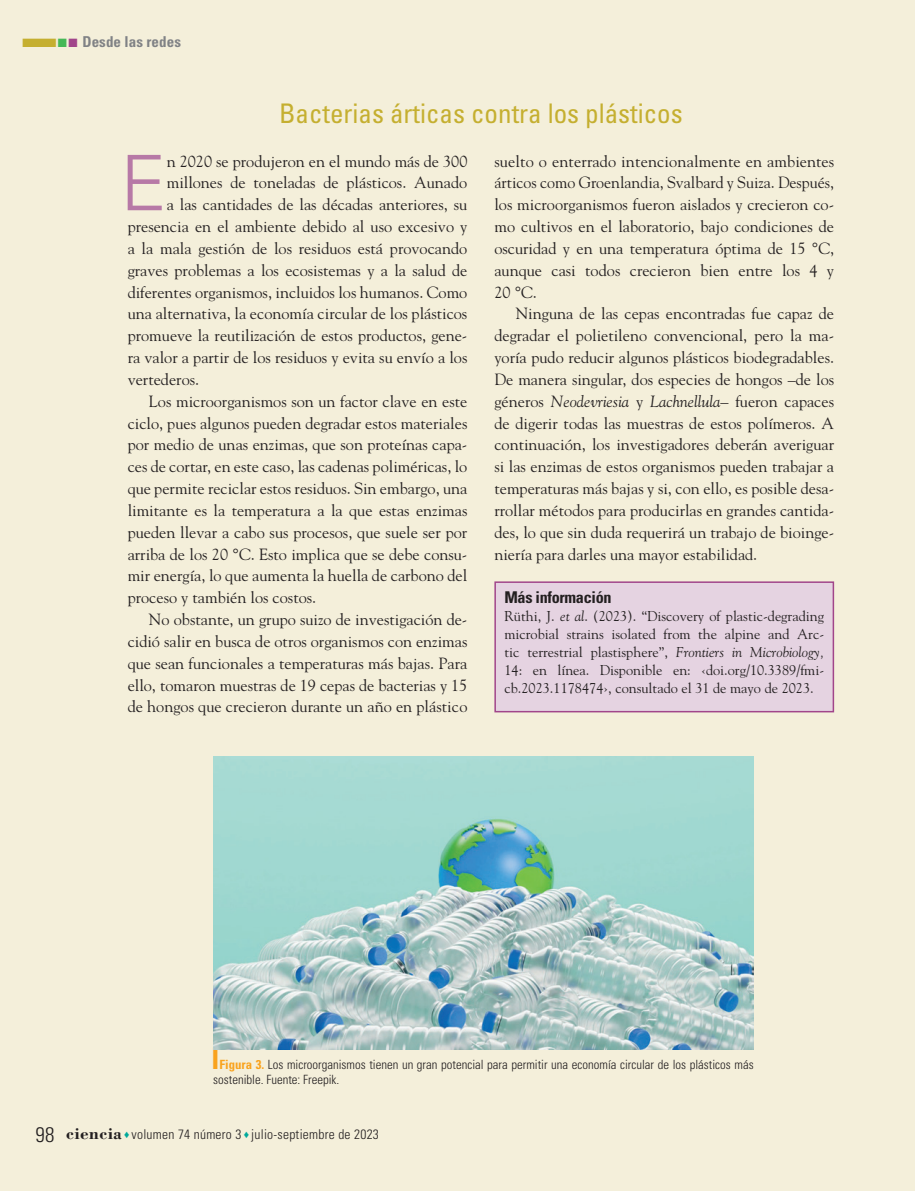
<style>
.page{position:relative;width:915px;height:1191px;background:#fff}
.page>*{position:absolute;margin:0;border:0;box-sizing:border-box;transform-origin:0 0}
._02N_Normal_Capitula{font:300 76.65px "Univers LT Std";color:#b779a6}
._01N_Titulo_Actualid{font:condensed 27px "Univers LT Std";color:#c5af30}
._02N_Normal_Capitula-2{font:16.2px/21.9px "Goudy Std";color:#231f20;text-align:justify}
._01N_Subtitulo1{font:700 condensed 16.2px "Univers LT Std";letter-spacing:-.02em;color:#231f20}
.t1{font:700 condensed 15px "Univers LT Std";letter-spacing:.005em;color:#808285}
._06N_Bibliografia{font:14.25px/18px "Goudy Std";color:#231f20;text-align:justify}
.t2{font:300 condensed 13.5px "Univers LT Std";letter-spacing:.02em;color:#231f20}
.t3{font:300 condensed 12.75px/15px "Univers LT Std";color:#231f20}
.s1{color:#c5af30}
.s2{color:#46b857}
.s3{color:#a1458a}
.s4{font-style:italic}
.s5{color:#f9a31e}
.s6{font-weight:700;color:#f9a31e}
.s7{font-size:21px}
.s8{font-family:"Bodoni Std";font-weight:700;font-stretch:normal;font-size:17.25px}
.s9{color:#00a99b}
</style>
<div class="page">
<div style="left:0;top:0;width:914px;height:1191px;background:#f4efda"></div>
<div style="left:495px;top:582px;width:338px;height:129px;background:#e5d3e1"></div>
<div style="left:494px;top:581px;width:339px;height:131px;border:2px solid #a1458a"></div>
<img style="left:213px;top:756px;width:540px;height:293px">
<p class="t1" style="left:21px;top:32px;width:161px"><span class="s1">■</span><span class="s2">■</span><span class="s3">■</span> Desde las redes</p>
<p class="_01N_Titulo_Actualid" style="left:279px;top:96px;width:405px">Bacterias árticas contra los plásticos</p>
<p class="_02N_Normal_Capitula" style="left:120px;top:137px;width:48px">E</p>
<p class="_02N_Normal_Capitula-2" style="left:167px;top:150px;width:302px">n 2020 se produjeron en el mundo más de 300</p>
<p class="_02N_Normal_Capitula-2" style="left:167px;top:172px;width:302px">millones de toneladas de plásticos. Aunado</p>
<p class="_02N_Normal_Capitula-2" style="left:167px;top:193px;width:302px">a las cantidades de las décadas anteriores, su</p>
<p class="_02N_Normal_Capitula-2" style="left:128px;top:215px;width:341px">presencia en el ambiente debido al uso excesivo y</p>
<p class="_02N_Normal_Capitula-2" style="left:128px;top:237px;width:341px">a la mala gestión de los residuos está provocando</p>
<p class="_02N_Normal_Capitula-2" style="left:128px;top:259px;width:341px">graves problemas a los ecosistemas y a la salud de</p>
<p class="_02N_Normal_Capitula-2" style="left:128px;top:281px;width:341px">diferentes organismos, incluidos los humanos. Como</p>
<p class="_02N_Normal_Capitula-2" style="left:128px;top:303px;width:341px">una alternativa, la economía circular de los plásticos</p>
<p class="_02N_Normal_Capitula-2" style="left:128px;top:324px;width:341px">promueve la reutilización de estos productos, gene-</p>
<p class="_02N_Normal_Capitula-2" style="left:128px;top:346px;width:341px">ra valor a partir de los residuos y evita su envío a los</p>
<p class="_02N_Normal_Capitula-2" style="left:128px;top:368px;width:73px">vertederos.</p>
<p class="_02N_Normal_Capitula-2" style="left:128px;top:390px;width:341px;text-indent:21px">Los microorganismos son un factor clave en este ciclo, pues algunos pueden degradar estos materiales por medio de unas enzimas, que son proteínas capa&shy;ces de cortar, en este caso, las cadenas poliméricas, lo que permite reciclar estos residuos. Sin embargo, una limitante es la temperatura a la que estas enzimas pueden llevar a cabo sus procesos, que suele ser por arriba de los 20 °C. Esto implica que se debe consu&shy;mir energía, lo que aumenta la huella de carbono del proceso y también los costos.</p>
<p class="_02N_Normal_Capitula-2" style="left:128px;top:608px;width:341px;text-indent:21px">No obstante, un grupo suizo de investigación de&shy;cidió salir en busca de otros organismos con enzimas que sean funcionales a temperaturas más bajas. Para ello, tomaron muestras de 19 cepas de bacterias y 15 de hongos que crecieron durante un año en plástico</p>
<p class="_02N_Normal_Capitula-2" style="left:494px;top:150px;width:341px">suelto o enterrado intencionalmente en ambientes árticos como Groenlandia, Svalbard y Suiza. Después, los microorganismos fueron aislados y crecieron co&shy;mo cultivos en el laboratorio, bajo condiciones de oscuridad y en una temperatura óptima de 15 °C, aunque casi todos crecieron bien entre los 4 y 20 °C.</p>
<p class="_02N_Normal_Capitula-2" style="left:494px;top:303px;width:341px;text-indent:21px">Ninguna de las cepas encontradas fue capaz de degradar el polietileno convencional, pero la ma&shy;yoría pudo reducir algunos plásticos biodegradables.<br>De manera singular, dos especies de hongos –de los géneros <span class="s4">Neodevriesia</span> y <span class="s4">Lachnellula</span>– fueron capaces de digerir todas las muestras de estos polímeros. A continuación, los investigadores deberán averiguar si las enzimas de estos organismos pueden trabajar a temperaturas más bajas y si, con ello, es posible desa&shy;rrollar métodos para producirlas en grandes cantida&shy;des, lo que sin duda requerirá un trabajo de bioinge&shy;niería para darles una mayor estabilidad.</p>
<p class="_01N_Subtitulo1" style="left:504px;top:587px;width:109px">Más información</p>
<p class="_06N_Bibliografia" style="left:504px;top:607px;width:321px">Rüthi, J. <span class="s4">et al</span>. (2023). “Discovery of plastic-degrading microbial strains isolated from the alpine and Arc&shy;tic terrestrial plastisphere”, <span class="s4">Frontiers in Microbiology, </span>14: en línea. Disponible en: ‹doi.org/10.3389/fmi&shy;cb.2023.1178474›, consultado el 31 de mayo de 2023.</p>
<p class="t3" style="left:213px;top:1056px;width:541px"><span class="s5">■</span> <span class="s6">Figura 3.</span> Los microorganismos tienen un gran potencial para permitir una economía circular de los plásticos más sostenible. Fuente: Freepik.</p>
<p class="t2" style="left:36px;top:1126px;width:345px"><span class="s7">98</span> <span class="s8">ciencia</span> <span class="s9">♦</span> volumen 74 número 3 <span class="s9">♦</span> julio-septiembre de 2023</p>
</div>
